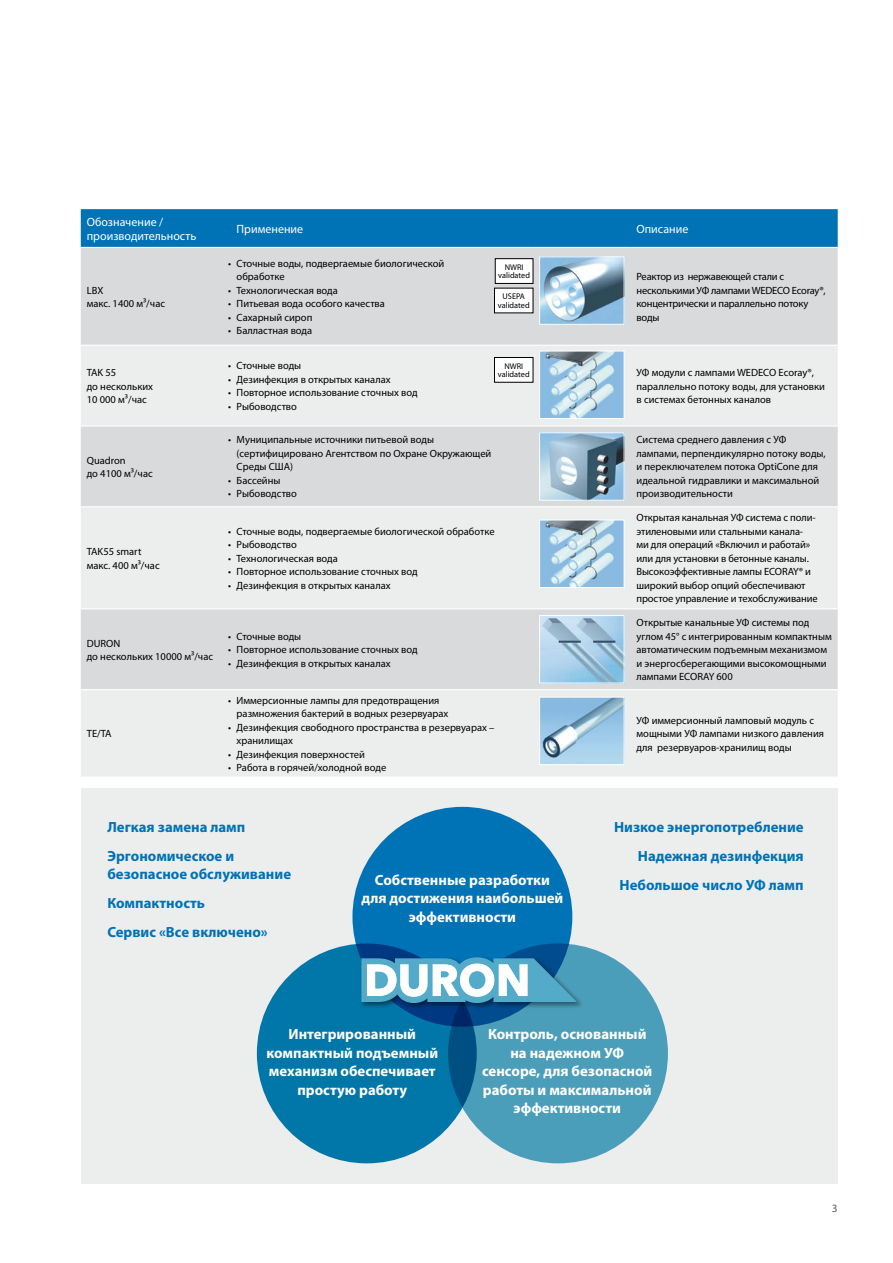
<style>
.page{position:relative;width:893px;height:1263px;background:#fff}
.page>*{position:absolute;margin:0;border:0;box-sizing:border-box;transform-origin:0 0}
.t1{font:700 14.7px/18.5px "Myriad Pro";color:#fff;text-align:center}
.t2{font:700 14.7px/29px "Myriad Pro";color:#0072b6}
.t3{font:12px/13.5px "Myriad Pro";color:#fff}
.t4{font:11.25px "Myriad Pro";color:#58585a}
.t5{font:10.5px/13.5px "Myriad Pro";color:#000}
.t6{font:10.5px/13.5px "Myriad Pro";letter-spacing:-.02em;color:#000}
.t7{font:8.25px/8.2px "Myriad Pro";color:#000;text-align:center}
</style>
<div class="page">
<div style="left:81px;top:209px;width:757px;height:38px;background:#0072b6"></div>
<div style="left:81px;top:248px;width:757px;height:97px;background:#d9dadb"></div>
<svg style="left:81px;top:346px;width:757px;height:430px;background:#e5e6e6"></svg>
<hr style="left:81px;top:425px;width:141px;height:2px;background:#fff">
<hr style="left:222px;top:425px;width:310px;height:2px;background:#fff">
<hr style="left:532px;top:425px;width:98px;height:2px;background:#fff">
<hr style="left:630px;top:425px;width:208px;height:2px;background:#fff">
<hr style="left:81px;top:506px;width:141px;height:1px;background:#fff">
<hr style="left:222px;top:506px;width:310px;height:1px;background:#fff">
<hr style="left:532px;top:506px;width:98px;height:1px;background:#fff">
<hr style="left:630px;top:506px;width:208px;height:1px;background:#fff">
<hr style="left:81px;top:608px;width:141px;height:1px;background:#fff">
<hr style="left:222px;top:608px;width:310px;height:1px;background:#fff">
<hr style="left:532px;top:608px;width:98px;height:1px;background:#fff">
<hr style="left:630px;top:608px;width:208px;height:1px;background:#fff">
<hr style="left:81px;top:689px;width:141px;height:1px;background:#fff">
<hr style="left:222px;top:689px;width:310px;height:1px;background:#fff">
<hr style="left:532px;top:689px;width:98px;height:1px;background:#fff">
<hr style="left:630px;top:689px;width:208px;height:1px;background:#fff">
<img style="left:541px;top:259px;width:81px;height:64px">
<div style="left:539px;top:257px;width:85px;height:68px;border:1px solid #fff"></div>
<img style="left:541px;top:353px;width:81px;height:64px">
<div style="left:539px;top:351px;width:85px;height:68px;border:1px solid #fff"></div>
<img style="left:541px;top:617px;width:81px;height:64px">
<div style="left:539px;top:615px;width:85px;height:68px;border:1px solid #fff"></div>
<img style="left:541px;top:699px;width:81px;height:64px">
<div style="left:539px;top:697px;width:85px;height:68px;border:1px solid #fff"></div>
<div style="left:494px;top:288px;width:39px;height:25px;background:#fff"></div>
<div style="left:495px;top:259px;width:38px;height:24px;background:#fff"></div>
<div style="left:495px;top:258px;width:38px;height:26px;border:1px solid #000"></div>
<div style="left:494px;top:357px;width:39px;height:25px;background:#fff"></div>
<div style="left:494px;top:357px;width:39px;height:26px;border:1px solid #000"></div>
<img style="left:541px;top:434px;width:81px;height:64px">
<div style="left:539px;top:432px;width:85px;height:68px;border:1px solid #fff"></div>
<img style="left:541px;top:522px;width:81px;height:64px">
<div style="left:539px;top:520px;width:85px;height:68px;border:1px solid #fff"></div>
<div style="left:81px;top:788px;width:757px;height:396px;background:#eceded"></div>
<div style="left:352px;top:807px;width:220px;height:220px;background:#0072b6;border-radius:50%"></div>
<div style="left:257px;top:943px;width:220px;height:220px;background:#0077a8;border-radius:50%"></div>
<svg style="left:448px;top:943px;width:220px;height:220px;background:#4395b3"></svg>
<div style="left:360px;top:956px;width:224px;height:55px;background:#000;opacity:.45"></div>
<svg style="left:361px;top:957px;width:216px;height:46px;background:#82bbd1"></svg>
<p class="t3" style="left:87px;top:215px;width:111px">Обозначение / производительность</p>
<p class="t3" style="left:237px;top:222px;width:68px">Применение</p>
<p class="t3" style="left:636px;top:222px;width:53px">Описание</p>
<p class="t5" style="left:87px;top:283px;width:80px">LBX<br>макс. 1400 м³/час</p>
<p class="t5" style="left:87px;top:366px;width:68px">TAK 55<br>до нескольких<br>10 000 м³/час</p>
<p class="t5" style="left:87px;top:453px;width:67px">Quadron<br>до 4100 м³/час</p>
<p class="t5" style="left:87px;top:545px;width:74px">TAK55 smart макс. 400 м³/час</p>
<p class="t5" style="left:237px;top:256px;width:209px;text-indent:-9px">• Сточные воды, подвергаемые биологической обработке</p>
<p class="t5" style="left:228px;top:283px;width:111px">• Технологическая вода</p>
<p class="t5" style="left:228px;top:297px;width:158px">• Питьевая вода особого качества</p>
<p class="t5" style="left:228px;top:310px;width:86px">• Сахарный сироп</p>
<p class="t5" style="left:228px;top:324px;width:86px">• Балластная вода</p>
<p class="t5" style="left:228px;top:359px;width:75px">• Сточные воды</p>
<p class="t5" style="left:228px;top:372px;width:164px">• Дезинфекция в открытых каналах</p>
<p class="t5" style="left:228px;top:386px;width:191px">• Повторное использование сточных вод</p>
<p class="t5" style="left:228px;top:399px;width:70px">• Рыбоводство</p>
<p class="t7" style="left:498px;top:263px;width:33px">NWRI validated</p>
<p class="t7" style="left:498px;top:292px;width:33px">USEPA validated</p>
<p class="t7" style="left:498px;top:362px;width:33px">NWRI validated</p>
<p class="t5" style="left:237px;top:433px;width:256px;text-indent:-9px">• Муниципальные источники питьевой воды (сертифицировано Агентством по Охране Окружающей<br>Среды США)</p>
<p class="t5" style="left:228px;top:473px;width:54px">• Бассейны</p>
<p class="t5" style="left:228px;top:487px;width:70px">• Рыбоводство</p>
<p class="t5" style="left:228px;top:524px;width:268px">• Сточные воды, подвергаемые биологической обработке</p>
<p class="t5" style="left:228px;top:538px;width:70px">• Рыбоводство</p>
<p class="t5" style="left:228px;top:551px;width:111px">• Технологическая вода</p>
<p class="t5" style="left:228px;top:565px;width:191px">• Повторное использование сточных вод</p>
<p class="t5" style="left:228px;top:578px;width:164px">• Дезинфекция в открытых каналах</p>
<p class="t5" style="left:87px;top:636px;width:128px">DURON<br>до нескольких 10000 м³/час</p>
<p class="t5" style="left:87px;top:727px;width:26px">TE/TA</p>
<p class="t5" style="left:228px;top:629px;width:75px">• Сточные воды</p>
<p class="t5" style="left:228px;top:643px;width:191px">• Повторное использование сточных вод</p>
<p class="t5" style="left:228px;top:656px;width:164px">• Дезинфекция в открытых каналах</p>
<p class="t5" style="left:237px;top:693px;width:213px;text-indent:-9px">• Иммерсионные лампы для предотвращения размножения бактерий в водных резервуарах</p>
<p class="t5" style="left:237px;top:720px;width:259px;text-indent:-9px">• Дезинфекция свободного пространства в резервуарах – хранилищах</p>
<p class="t5" style="left:228px;top:747px;width:138px">• Дезинфекция поверхностей</p>
<p class="t5" style="left:228px;top:761px;width:160px">• Работа в горячей/холодной воде</p>
<h1 class="t2" style="left:107px;top:812px;width:140px">Легкая замена ламп<br>Эргономическое и</h1>
<h1 class="t2" style="left:107px;top:859px;width:185px">безопасное обслуживание<br>Компактность<br>Сервис «Все включено»</h1>
<h1 class="t1" style="left:362px;top:870px;width:203px">Собственные разработки для достижения наибольшей эффективности</h1>
<p class="t6" style="left:636px;top:270px;width:191px">Реактор из нержавеющей стали с несколькими УФ лампами WEDECO Ecoray®, концентрически и параллельно потоку воды</p>
<p class="t5" style="left:636px;top:366px;width:190px">УФ модули с лампами WEDECO Ecoray®, параллельно потоку воды, для установки в системах бетонных каналов</p>
<p class="t5" style="left:636px;top:433px;width:191px">Система среднего давления с УФ лампами, перпендикулярно потоку воды, и переключателем потока OptiCone для идеальной гидравлики и максимальной производительности</p>
<p class="t5" style="left:636px;top:511px;width:183px">Открытая канальная УФ система с поли&shy;этиленовыми или стальными канала&shy;ми для операций «Включил и работай» или для установки в бетонные каналы.<br>Высокоэффективные лампы ECORAY® и широкий выбор опций обеспечивают простое управление и техобслуживание</p>
<p class="t5" style="left:636px;top:616px;width:197px">Открытые канальные УФ системы под углом 45° с интегрированным компактным автоматическим подъемным механизмом и энергосберегающими высокомощными лампами ECORAY 600</p>
<p class="t5" style="left:636px;top:713px;width:189px">УФ иммерсионный ламповый модуль с мощными УФ лампами низкого давления для резервуаров-хранилищ воды</p>
<h1 class="t2" style="left:614px;top:812px;width:191px;text-align:right">Низкое энергопотребление<br>Надежная дезинфекция<br>Небольшое число УФ ламп</h1>
<h1 class="t1" style="left:266px;top:1024px;width:173px">Интегрированный компактный подъемный механизм обеспечивает простую работу</h1>
<h1 class="t1" style="left:482px;top:1024px;width:172px">Контроль, основанный на надежном УФ сенсоре, для безопасной работы и максимальной эффективности</h1>
<p class="t4" style="left:832px;top:1201px;width:7px">3</p>
</div>
